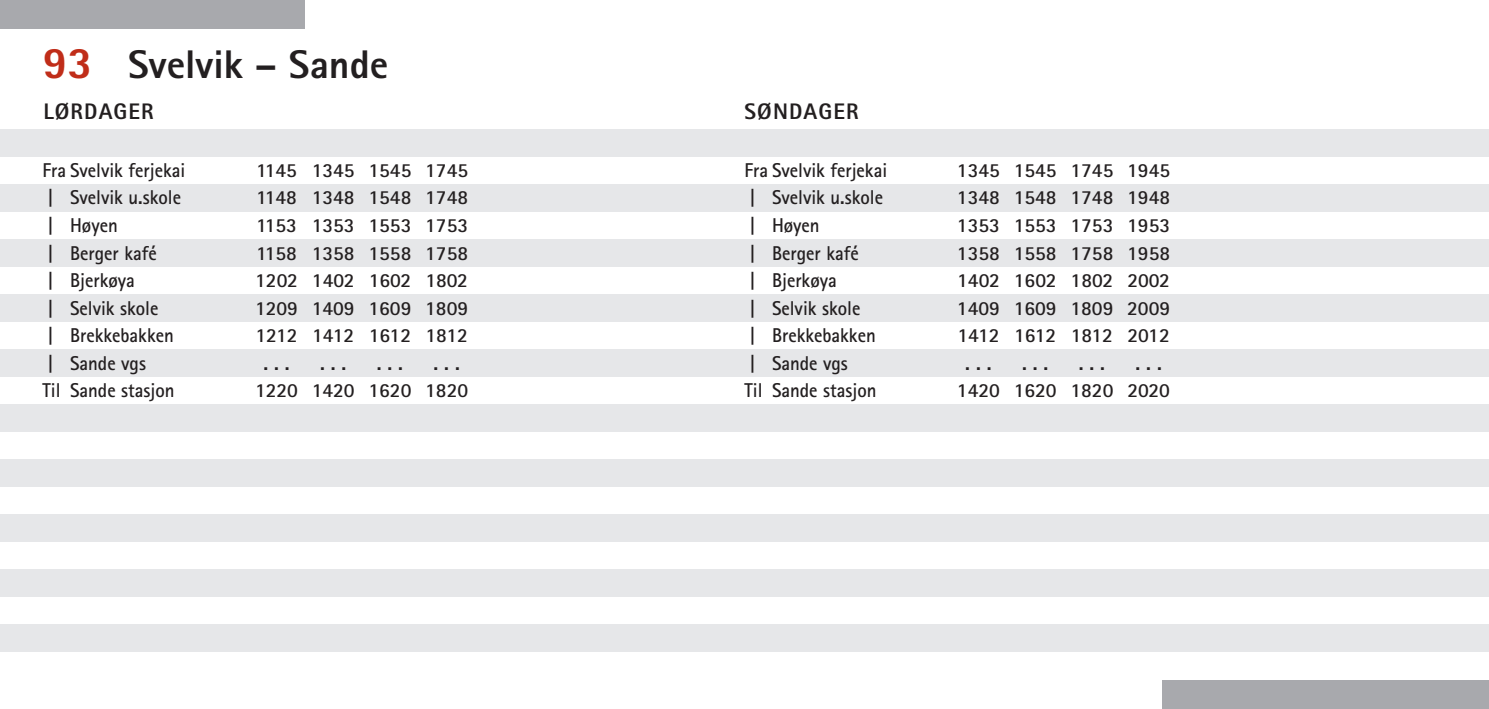
<style>
.page{position:relative;width:1489px;height:709px;background:#fff}
.page>*{position:absolute;margin:0;border:0;box-sizing:border-box;transform-origin:0 0}
.Rute{font:800 40px "Rotis Sans Serif";color:#231f20}
.Dager{font:800 22.5px "Rotis Sans Serif";letter-spacing:.05em;color:#231f20}
.merknader{font:700 20px "Rotis Sans Serif";color:#231f20}
.rutetider_m_innrykk{font:700 20px "Rotis Sans Serif";color:#231f20;scale:.94 1}
.s1{font-size:45px;color:#c02d19}
</style>
<div class="page">
<div style="left:0;top:129px;width:1488px;height:28px;background:#e6e7e9"></div>
<div style="left:0;top:184px;width:1488px;height:28px;background:#e6e7e9"></div>
<div style="left:0;top:239px;width:1488px;height:28px;background:#e6e7e9"></div>
<div style="left:0;top:294px;width:1488px;height:28px;background:#e6e7e9"></div>
<div style="left:0;top:349px;width:1488px;height:28px;background:#e6e7e9"></div>
<div style="left:0;top:404px;width:1488px;height:28px;background:#e6e7e9"></div>
<div style="left:0;top:459px;width:1488px;height:28px;background:#e6e7e9"></div>
<div style="left:0;top:514px;width:1488px;height:28px;background:#e6e7e9"></div>
<div style="left:0;top:569px;width:1488px;height:28px;background:#e6e7e9"></div>
<div style="left:0;top:624px;width:1488px;height:28px;background:#e6e7e9"></div>
<div style="left:0;top:0;width:305px;height:28px;background:#a8a9ad"></div>
<div style="left:1162px;top:680px;width:326px;height:29px;background:#a8a9ad"></div>
<p class="Rute" style="left:43px;top:39px;width:347px"><span class="s1">93</span> Svelvik – Sande</p>
<p class="Dager" style="left:43px;top:97px;width:112px">LØRDAGER</p>
<p class="Dager" style="left:744px;top:97px;width:116px">SØNDAGER</p>
<p class="rutetider_m_innrykk" style="left:43px;top:157px;width:153px">Fra Svelvik ferjekai</p>
<p class="rutetider_m_innrykk" style="left:48px;top:185px;width:143px">| Svelvik u.skole</p>
<p class="rutetider_m_innrykk" style="left:48px;top:212px;width:76px">| Høyen</p>
<p class="rutetider_m_innrykk" style="left:48px;top:240px;width:117px">| Berger kafé</p>
<p class="rutetider_m_innrykk" style="left:48px;top:267px;width:94px">| Bjerkøya</p>
<p class="rutetider_m_innrykk" style="left:48px;top:295px;width:119px">| Selvik skole</p>
<p class="rutetider_m_innrykk" style="left:48px;top:322px;width:135px">| Brekkebakken</p>
<p class="rutetider_m_innrykk" style="left:48px;top:350px;width:106px">| Sande vgs</p>
<p class="rutetider_m_innrykk" style="left:43px;top:377px;width:142px">Til Sande stasjon</p>
<p class="merknader" style="left:256px;top:157px;width:213px">1145 1345 1545 1745</p>
<p class="merknader" style="left:256px;top:185px;width:213px">1148 1348 1548 1748</p>
<p class="merknader" style="left:256px;top:212px;width:213px">1153 1353 1553 1753</p>
<p class="merknader" style="left:256px;top:240px;width:213px">1158 1358 1558 1758</p>
<p class="merknader" style="left:255px;top:267px;width:214px">1202 1402 1602 1802</p>
<p class="merknader" style="left:255px;top:295px;width:215px">1209 1409 1609 1809</p>
<p class="merknader" style="left:255px;top:322px;width:214px">1212 1412 1612 1812</p>
<p class="merknader" style="left:263px;top:350px;width:28px">. . .</p>
<p class="merknader" style="left:320px;top:350px;width:28px">. . .</p>
<p class="merknader" style="left:377px;top:350px;width:28px">. . .</p>
<p class="merknader" style="left:433px;top:350px;width:28px">. . .</p>
<p class="merknader" style="left:255px;top:377px;width:215px">1220 1420 1620 1820</p>
<p class="rutetider_m_innrykk" style="left:744px;top:157px;width:153px">Fra Svelvik ferjekai</p>
<p class="rutetider_m_innrykk" style="left:750px;top:185px;width:143px">| Svelvik u.skole</p>
<p class="rutetider_m_innrykk" style="left:750px;top:212px;width:76px">| Høyen</p>
<p class="rutetider_m_innrykk" style="left:750px;top:240px;width:117px">| Berger kafé</p>
<p class="rutetider_m_innrykk" style="left:750px;top:267px;width:94px">| Bjerkøya</p>
<p class="rutetider_m_innrykk" style="left:750px;top:295px;width:119px">| Selvik skole</p>
<p class="rutetider_m_innrykk" style="left:750px;top:322px;width:135px">| Brekkebakken</p>
<p class="rutetider_m_innrykk" style="left:750px;top:350px;width:106px">| Sande vgs</p>
<p class="rutetider_m_innrykk" style="left:744px;top:377px;width:142px">Til Sande stasjon</p>
<p class="merknader" style="left:956px;top:157px;width:215px">1345 1545 1745 1945</p>
<p class="merknader" style="left:956px;top:185px;width:215px">1348 1548 1748 1948</p>
<p class="merknader" style="left:956px;top:212px;width:215px">1353 1553 1753 1953</p>
<p class="merknader" style="left:956px;top:240px;width:215px">1358 1558 1758 1958</p>
<p class="merknader" style="left:957px;top:267px;width:214px">1402 1602 1802 2002</p>
<p class="merknader" style="left:956px;top:295px;width:215px">1409 1609 1809 2009</p>
<p class="merknader" style="left:957px;top:322px;width:214px">1412 1612 1812 2012</p>
<p class="merknader" style="left:965px;top:350px;width:28px">. . .</p>
<p class="merknader" style="left:1022px;top:350px;width:28px">. . .</p>
<p class="merknader" style="left:1078px;top:350px;width:28px">. . .</p>
<p class="merknader" style="left:1135px;top:350px;width:28px">. . .</p>
<p class="merknader" style="left:956px;top:377px;width:214px">1420 1620 1820 2020</p>
</div>
